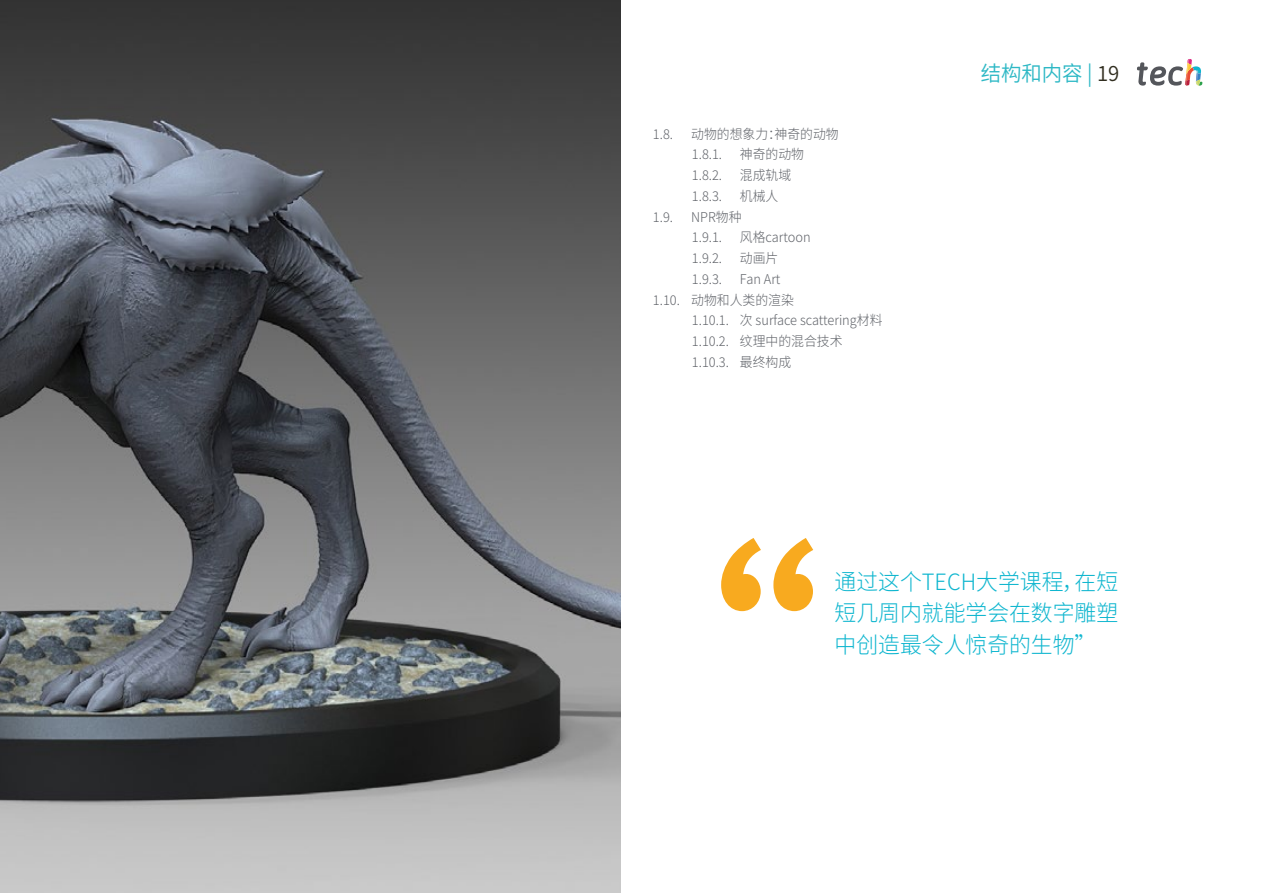
<style>
.page{position:relative;width:1263px;height:893px;background:#fff}
.page>*{position:absolute;margin:0;border:0;box-sizing:border-box;transform-origin:0 0}
.t1{font:300 22.5px/31.5px "Source Han Sans CN";color:#0fb6cf;text-align:justify}
.t2{font:21px "Source Han Sans CN";color:#2db8c5}
.t3{font:300 13.5px/20.7px "Source Han Sans CN";color:#61646a;scale:.95 1}
.s1{color:#312e20}
</style>
<div class="page">
<img style="left:0;top:0;width:621px;height:893px">
<svg style="left:721px;top:538px;width:92px;height:73px"></svg>
<svg style="left:1137px;top:59px;width:65px;height:27px"></svg>
<p class="t3" style="left:653px;top:124px;width:23px">1.8.</p>
<p class="t3" style="left:691px;top:124px;width:157px">动物的想象力：神奇的动物<br>1.8.1.</p>
<p class="t3" style="left:740px;top:144px;width:69px">神奇的动物</p>
<p class="t3" style="left:692px;top:165px;width:33px">1.8.2.</p>
<p class="t3" style="left:740px;top:165px;width:55px">混成轨域</p>
<p class="t3" style="left:692px;top:186px;width:33px">1.8.3.</p>
<p class="t3" style="left:740px;top:186px;width:42px">机械人</p>
<p class="t3" style="left:653px;top:207px;width:23px">1.9.</p>
<p class="t3" style="left:691px;top:207px;width:55px">NPR物种<br>1.9.1.</p>
<p class="t3" style="left:740px;top:227px;width:76px">风格cartoon</p>
<p class="t3" style="left:692px;top:248px;width:33px">1.9.2.</p>
<p class="t3" style="left:740px;top:248px;width:42px">动画片</p>
<p class="t3" style="left:692px;top:269px;width:33px">1.9.3.</p>
<p class="t3" style="left:740px;top:269px;width:44px">Fan Art</p>
<p class="t3" style="left:653px;top:290px;width:150px">1.10. 动物和人类的渲染</p>
<p class="t3" style="left:692px;top:310px;width:202px">1.10.1. 次 surface scattering材料</p>
<p class="t3" style="left:692px;top:331px;width:160px">1.10.2. 纹理中的混合技术</p>
<p class="t3" style="left:692px;top:352px;width:106px">1.10.3. 最终构成</p>
<h2 class="t2" style="left:981px;top:61px;width:140px">结构和内容 | <span class="s1">19</span></h2>
<h1 class="t1" style="left:834px;top:566px;width:285px">通过这个TECH大学课程，在短短几周内就能学会在数字雕塑中创造最令人惊奇的生物”</h1>
</div>
